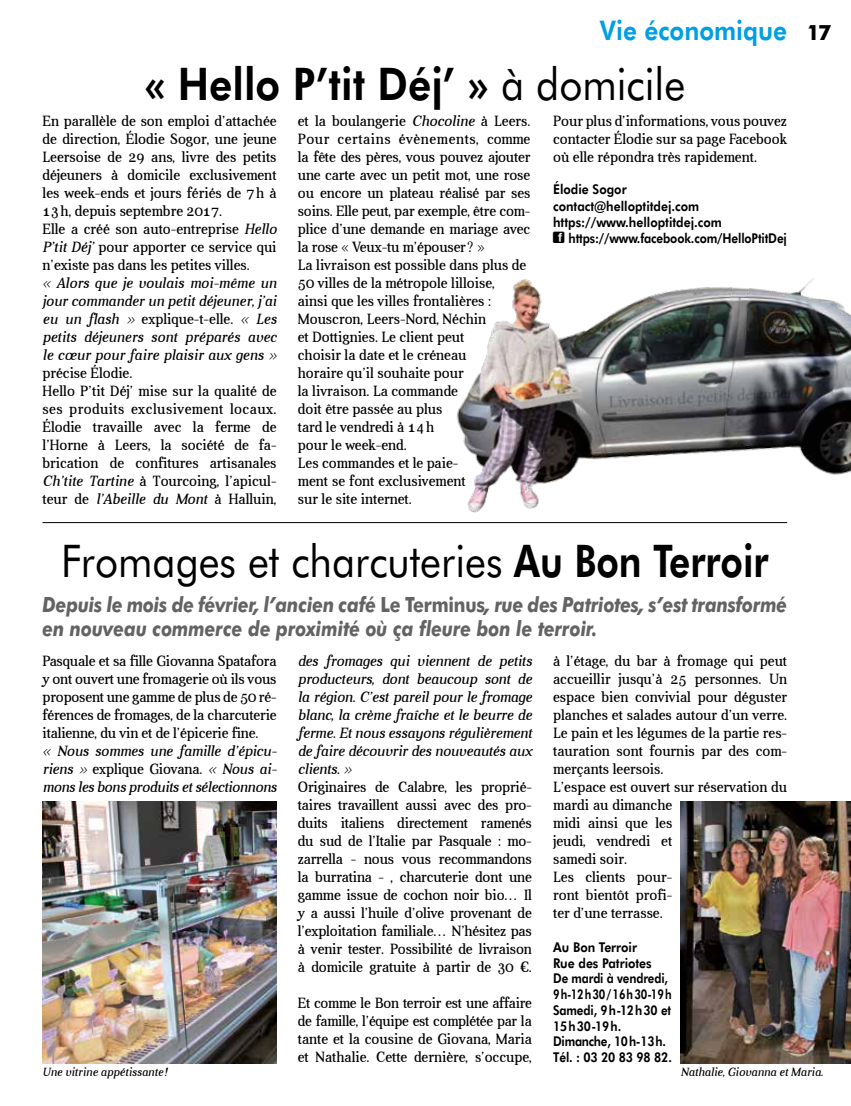
<style>
.page{position:relative;width:851px;height:1106px;background:#fff}
.page>*{position:absolute;margin:0;border:0;box-sizing:border-box;transform-origin:0 0}
.t1{font:45px "Futura BT";color:#000;scale:.9 1}
.t2{font:800 45px "Futura BT";color:#000;scale:.9 1}
.t3{font:800 27px "Futura BT";color:#009fe3;scale:.9 1}
.t4{font:italic 700 21px/24px "Futura BT";letter-spacing:-.01em;color:#646363;scale:.85 1}
.t5{font:15px/18px "Aver";color:#000;scale:.95 1}
.t6{font:italic 15px/18px "Aver";letter-spacing:-.01em;color:#000;text-align:justify;scale:.95 1}
.t7{font:15px/18px "Aver";color:#000;text-align:justify;scale:.94 1}
.t8{font:800 13.5px/15.8px "Futura BT";color:#000;scale:.9 1}
.t9{font:italic 12px "Aver";color:#000;scale:.95 1}
.s1{font-weight:700;font-size:21px;color:#000}
.s2{font-weight:400}
.s3{font-style:italic}
.s4{font-style:normal}
.s5{font-family:"Sociallogostfb";font-weight:400}
.s6{font-weight:800}
</style>
<div class="page">
<hr style="left:43px;top:522px;width:744px;height:1px;background:#000">
<img style="left:456px;top:278px;width:394px;height:235px">
<img style="left:43px;top:801px;width:233px;height:262px">
<img style="left:680px;top:801px;width:170px;height:262px">
<h2 class="t3" style="left:599px;top:14px;width:259px">Vie économique <span class="s1">17</span></h2>
<h1 class="t2" style="left:144px;top:56px;width:602px">« Hello P’tit Déj’ » <span class="s2">à domicile</span></h1>
<p class="t5" style="left:43px;top:112px;width:248px">En parallèle de son emploi d’attachée de direction, Élodie Sogor, une jeune Leersoise de 29 ans, livre des petits déjeuners à domicile exclusivement les week-ends et jours fériés de 7h à 13h, depuis septembre 2017.<br>Elle a créé son auto-entreprise <span class="s3">Hello P’tit Déj’</span> pour apporter ce service qui n’existe pas dans les petites villes.</p>
<p class="t6" style="left:43px;top:274px;width:248px">« Alors que je voulais moi-même un jour commander un petit déjeuner, j’ai eu un flash » <span class="s4">explique-t-elle.</span> « Les petits déjeuners sont préparés avec le cœur pour faire plaisir aux gens »</p>
<p class="t5" style="left:43px;top:364px;width:248px">précise Élodie.<br>Hello P’tit Déj’ mise sur la qualité de ses produits exclusivement locaux.<br>Élodie travaille avec la ferme de l’Horne à Leers, la société de fa&shy;brication de confitures artisanales <span class="s3">Ch’tite Tartine</span> à Tourcoing, l’apicul&shy;teur de <span class="s3">l’Abeille du Mont</span> à Halluin,</p>
<p class="t5" style="left:298px;top:112px;width:246px">et la boulangerie <span class="s3">Chocoline</span> à Leers.<br>Pour certains évènements, comme la fête des pères, vous pouvez ajouter une carte avec un petit mot, une rose ou encore un plateau réalisé par ses soins. Elle peut, par exemple, être com&shy;plice d’une demande en mariage avec la rose « Veux-tu m’épouser? »<br>La livraison est possible dans plus de<br>50 villes de la métropole lilloise,<br>ainsi que les villes frontalières :<br>Mouscron, Leers-Nord, Néchin<br>et Dottignies. Le client peut<br>choisir la date et le créneau<br>horaire qu’il souhaite pour<br>la livraison. La commande<br>doit être passée au plus<br>tard le vendredi à 14h<br>pour le week-end.<br>Les commandes et le paie-<br>ment se font exclusivement<br>sur le site internet.</p>
<p class="t5" style="left:553px;top:112px;width:248px;text-align:justify">Pour plus d’informations, vous pouvez contacter Élodie sur sa page Facebook où elle répondra très rapidement.</p>
<p class="t8" style="left:553px;top:181px;width:261px;line-height:16.2px">Élodie Sogor<br>contact@helloptitdej.com https://www.helloptitdej.com<br><span class="s5">D</span> https://www.facebook.com/HelloPtitDej</p>
<h1 class="t1" style="left:61px;top:534px;width:787px">Fromages et charcuteries <span class="s6">Au Bon Terroir</span></h1>
<h3 class="t4" style="left:43px;top:592px;width:877px">Depuis le mois de février, l’ancien café <span class="s4">Le Terminus</span>, rue des Patriotes, s’est transformé en nouveau commerce de proximité où ça fleure bon le terroir.</h3>
<p class="t5" style="left:43px;top:652px;width:248px;text-align:justify">Pasquale et sa fille Giovanna Spatafora y ont ouvert une fromagerie où ils vous proposent une gamme de plus de 50 ré&shy;férences de fromages, de la charcuterie italienne, du vin et de l’épicerie fine.</p>
<p class="t6" style="left:43px;top:742px;width:248px">« Nous sommes une famille d’épicu&shy;riens » <span class="s4">explique Giovana.</span> « Nous ai&shy;mons les bons produits et sélectionnons</p>
<p class="t6" style="left:298px;top:652px;width:248px">des fromages qui viennent de petits producteurs, dont beaucoup sont de la région. C’est pareil pour le fromage blanc, la crème fraîche et le beurre de ferme. Et nous essayons régulièrement de faire découvrir des nouveautés aux clients. »</p>
<p class="t5" style="left:298px;top:778px;width:248px;text-align:justify">Originaires de Calabre, les proprié&shy;taires travaillent aussi avec des pro&shy;duits italiens directement ramenés du sud de l’Italie par Pasquale : mo&shy;zarrella - nous vous recommandons la burratina - , charcuterie dont une gamme issue de cochon noir bio… Il y a aussi l’huile d’olive provenant de l’exploitation familiale… N’hésitez pas à venir tester. Possibilité de livraison à domicile gratuite à partir de 30 €.</p>
<p class="t7" style="left:298px;top:994px;width:250px">Et comme le Bon terroir est une affaire de famille, l’équipe est complétée par la tante et la cousine de Giovana, Maria et Nathalie. Cette dernière, s’occupe,</p>
<p class="t5" style="left:553px;top:652px;width:248px">à l’étage, du bar à fromage qui peut accueillir jusqu’à 25 personnes. Un espace bien convivial pour déguster planches et salades autour d’un verre.<br>Le pain et les légumes de la partie res&shy;tauration sont fournis par des com&shy;merçants leersois.<br>L’espace est ouvert sur réservation du mardi au dimanche<br>midi ainsi que les<br>jeudi, vendredi et<br>samedi soir.<br>Les clients pour-<br>ront bientôt profi-<br>ter d’une terrasse.</p>
<p class="t8" style="left:553px;top:939px;width:133px">Au Bon Terroir<br>Rue des Patriotes<br>De mardi à vendredi,<br>9h-12h30/16h30-19h<br>Samedi, 9h-12h30 et<br>15h30-19h.<br>Dimanche, 10h-13h.<br>Tél. : 03 20 83 98 82.</p>
<p class="t9" style="left:43px;top:1065px;width:133px">Une vitrine appétissante !</p>
<p class="t9" style="left:680px;top:1065px;width:151px">Nathalie, Giovanna et Maria.</p>
</div>
